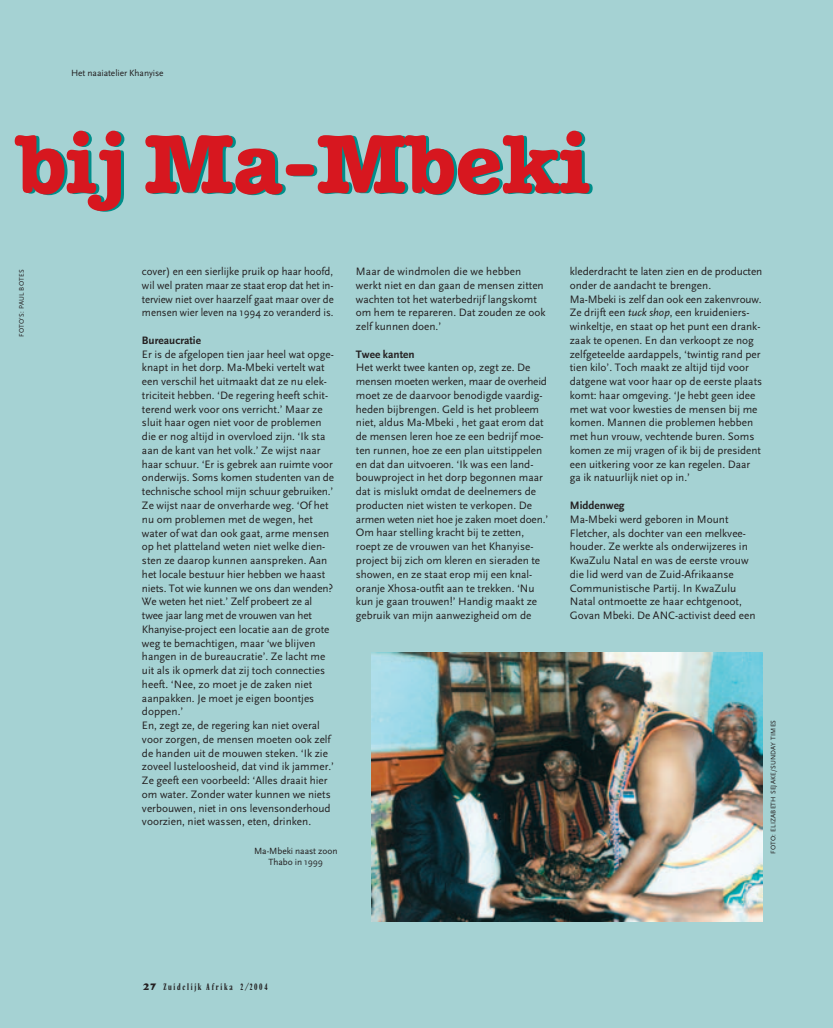
<style>
.page{position:relative;width:833px;height:1028px;background:#fff}
.page>*{position:absolute;margin:0;border:0;box-sizing:border-box;transform-origin:0 0}
.t1{font:83.62px "American Typewriter Bold A";color:#d7171f}
.t2{font:11.25px/13.8px "Scala Sans";color:#231f20}
.t3{font:700 11.25px "Scala Sans";color:#231f20}
.t4{font:9.38px "Scala Sans";letter-spacing:-.005em;color:#231f20}
.t5{font:9.38px "Sh Vendome Cond";letter-spacing:.15em;color:#231f20;scale:1.2 1}
.t6{font:6.88px "Scala Sans";letter-spacing:.025em;color:#231f20}
.s1{font-style:italic}
.s2{font-family:"Sh Vendome";font-weight:700}
</style>
<div class="page">
<div style="left:0;top:0;width:832px;height:1027px;background:#a5d2d3"></div>
<img style="left:372px;top:653px;width:390px;height:268px">
<p class="t4" style="left:71px;top:69px;width:94px">Het naaiatelier Khanyise</p>
<h1 class="t1" style="left:16px;top:135px;width:575px">bij Ma-Mbeki</h1>
<p class="t6" style="left:19px;top:337px;width:69px;rotate:-90deg">FOTO’S: PAUL BOTES</p>
<p class="t2" style="left:142px;top:265px;width:193px;text-align:justify">cover) en een sierlijke pruik op haar hoofd, wil wel praten maar ze staat erop dat het in&shy;terview niet over haarzelf gaat maar over de mensen wier leven na 1994 zo veranderd is.</p>
<p class="t3" style="left:142px;top:336px;width:60px">Bureaucratie</p>
<p class="t2" style="left:142px;top:348px;width:194px">Er is de afgelopen tien jaar heel wat opge&shy;knapt in het dorp. Ma-Mbeki vertelt wat een verschil het uitmaakt dat ze nu elek&shy;triciteit hebben. ‘De regering heeft schit&shy;terend werk voor ons verricht.’ Maar ze sluit haar ogen niet voor de problemen die er nog altijd in overvloed zijn. ‘Ik sta aan de kant van het volk.’ Ze wijst naar haar schuur. ‘Er is gebrek aan ruimte voor onderwijs. Soms komen studenten van de technische school mijn schuur gebruiken.’ Ze wijst naar de onverharde weg. ‘Of het nu om problemen met de wegen, het water of wat dan ook gaat, arme mensen op het platteland weten niet welke dien&shy;sten ze daarop kunnen aanspreken. Aan het locale bestuur hier hebben we haast niets. Tot wie kunnen we ons dan wenden?<br>We weten het niet.’ Zelf probeert ze al twee jaar lang met de vrouwen van het Khanyise-project een locatie aan de grote weg te bemachtigen, maar ‘we blijven hangen in de bureaucratie’. Ze lacht me uit als ik opmerk dat zij toch connecties heeft. ‘Nee, zo moet je de zaken niet aanpakken. Je moet je eigen boontjes doppen.’<br>En, zegt ze, de regering kan niet overal voor zorgen, de mensen moeten ook zelf de handen uit de mouwen steken. ‘Ik zie zoveel lusteloosheid, dat vind ik jammer.’ Ze geeft een voorbeeld: ‘Alles draait hier om water. Zonder water kunnen we niets verbouwen, niet in ons levensonderhoud voorzien, niet wassen, eten, drinken.</p>
<p class="t4" style="left:254px;top:847px;width:85px">Ma-Mbeki naast zoon</p>
<p class="t4" style="left:268px;top:858px;width:56px">Thabo in 1999</p>
<p class="t2" style="left:356px;top:265px;width:191px">Maar de windmolen die we hebben werkt niet en dan gaan de mensen zitten wachten tot het waterbedrijf langskomt om hem te repareren. Dat zouden ze ook zelf kunnen doen.’</p>
<p class="t3" style="left:356px;top:349px;width:60px">Twee kanten</p>
<p class="t2" style="left:356px;top:362px;width:194px">Het werkt twee kanten op, zegt ze. De mensen moeten werken, maar de overheid moet ze de daarvoor benodigde vaardig&shy;heden bijbrengen. Geld is het probleem niet, aldus Ma-Mbeki , het gaat erom dat de mensen leren hoe ze een bedrijf moe&shy;ten runnen, hoe ze een plan uitstippelen en dat dan uitvoeren. ‘Ik was een land&shy;bouwproject in het dorp begonnen maar dat is mislukt omdat de deelnemers de producten niet wisten te verkopen. De armen weten niet hoe je zaken moet doen.’ Om haar stelling kracht bij te zetten, roept ze de vrouwen van het Khanyise&shy;project bij zich om kleren en sieraden te showen, en ze staat erop mij een knal&shy;oranje Xhosa-outfit aan te trekken. ‘Nu kun je gaan trouwen!’ Handig maakt ze gebruik van mijn aanwezigheid om de</p>
<p class="t2" style="left:569px;top:265px;width:194px">klederdracht te laten zien en de producten onder de aandacht te brengen.<br>Ma-Mbeki is zelf dan ook een zakenvrouw.<br>Ze drijft een <span class="s1">tuck shop</span>, een kruideniers&shy;winkeltje, en staat op het punt een drank&shy;zaak te openen. En dan verkoopt ze nog zelfgeteelde aardappels, ‘twintig rand per tien kilo’. Toch maakt ze altijd tijd voor datgene wat voor haar op de eerste plaats komt: haar omgeving. ‘Je hebt geen idee met wat voor kwesties de mensen bij me komen. Mannen die problemen hebben met hun vrouw, vechtende buren. Soms komen ze mij vragen of ik bij de president een uitkering voor ze kan regelen. Daar ga ik natuurlijk niet op in.’</p>
<p class="t3" style="left:569px;top:501px;width:56px">Middenweg</p>
<p class="t2" style="left:569px;top:513px;width:187px">Ma-Mbeki werd geboren in Mount Fletcher, als dochter van een melkvee&shy;houder. Ze werkte als onderwijzeres in KwaZulu Natal en was de eerste vrouw die lid werd van de Zuid-Afrikaanse Communistische Partij. In KwaZulu Natal ontmoette ze haar echtgenoot, Govan Mbeki. De ANC-activist deed een</p>
<p class="t6" style="left:770px;top:854px;width:136px;rotate:-90deg">FOTO: ELIZABETH SEJAKE/SUNDAY TIMES</p>
<p class="t5" style="left:143px;top:983px;width:105px"><span class="s2">27</span> Zuidelijk Afrika 2/2004</p>
</div>
